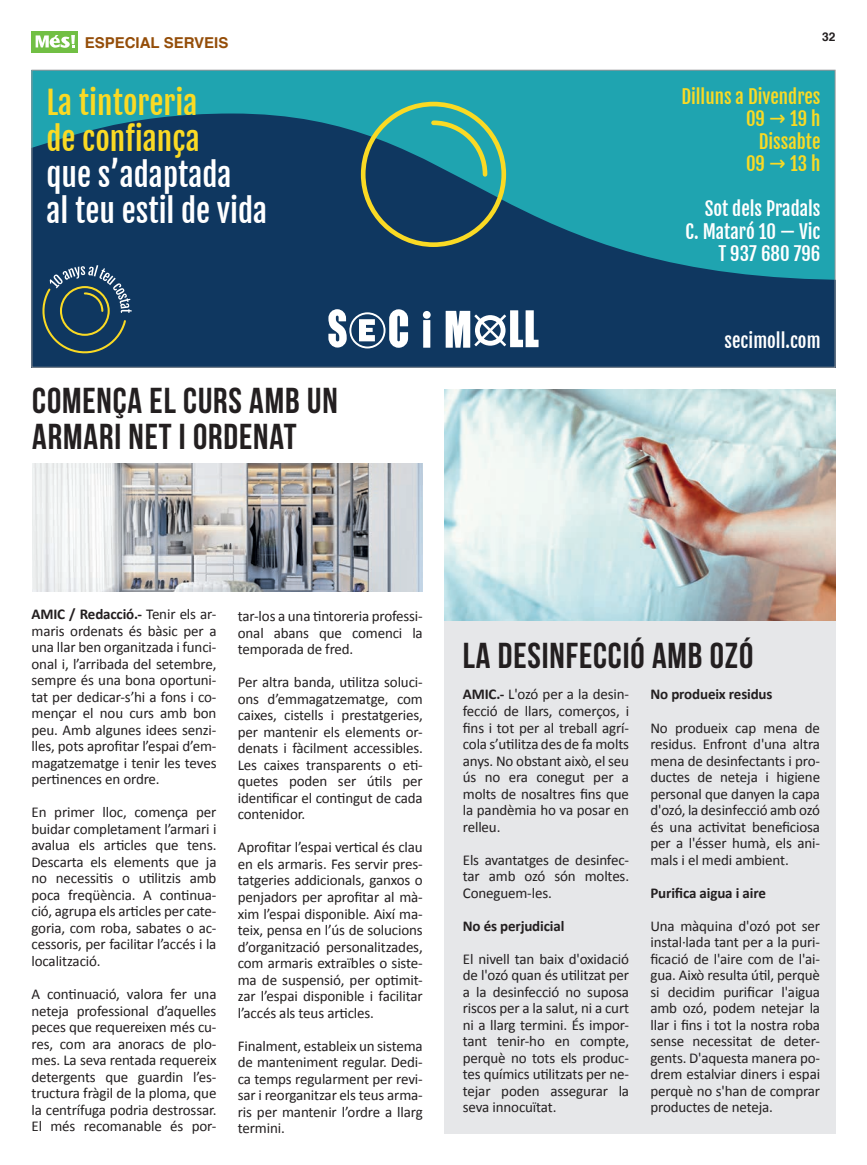
<style>
.page{position:relative;width:867px;height:1165px;background:#fff}
.page>*{position:absolute;margin:0;border:0;box-sizing:border-box;transform-origin:0 0}
.t1{font:36px/36px "Bebas Neue";letter-spacing:.025em;color:#231f20}
.t2{font:31.2px/35.8px "Fjalla One";color:#fff}
.t3{font:31.2px/35.8px "Fjalla One";color:#fada24}
.t4{font:18.75px/22.5px "Fjalla One";color:#fff;text-align:right}
.t5{font:18.75px/22.5px "Fjalla One";color:#fada24;text-align:right}
.t6{font:15px/16.5px "Calibri";letter-spacing:-.01em;color:#231f20;text-align:justify}
.t7{font:700 15px "Calibri";letter-spacing:-.01em;color:#231f20}
.t8{font:700 15px "Helvetica";color:#944d08}
.t9{font:700 12px "Helvetica";color:#231f20}
.s1{font-weight:700}
</style>
<div class="page">
<div style="left:32px;top:32px;width:46px;height:21px;background:#71bf44"></div>
<svg style="left:36px;top:35px;width:39px;height:13px"></svg>
<div style="left:32px;top:70px;width:803px;height:297px;background:#1fa4b0"></div>
<svg style="left:33px;top:113px;width:800px;height:252px;fill:#0f3760"></svg>
<svg style="left:328px;top:309px;width:210px;height:39px;background:#7d92a9"></svg>
<svg style="left:358px;top:101px;width:150px;height:148px"></svg>
<svg style="left:35px;top:265px;width:97px;height:95px;background:#2a4b62"></svg>
<div style="left:444px;top:389px;width:391px;height:744px;background:#e6e7e9"></div>
<img style="left:32px;top:464px;width:391px;height:127px">
<img style="left:445px;top:389px;width:390px;height:231px">
<p class="t8" style="left:85px;top:30px;width:145px">ESPECIAL SERVEIS</p>
<h2 class="t3" style="left:46px;top:85px;width:155px">La tintoreria de confiança</h2>
<h2 class="t2" style="left:46px;top:157px;width:222px">que s’adaptada<br>al teu estil de vida</h2>
<h1 class="t1" style="left:32px;top:382px;width:307px">COMENÇA EL CURS AMB UN<br>ARMARI NET I ORDENAT</h1>
<p class="t9" style="left:822px;top:27px;width:15px">32</p>
<p class="t5" style="left:681px;top:85px;width:141px">Dilluns a Divendres<br>09 —› 19 h<br>Dissabte<br>09 —› 13 h</p>
<p class="t4" style="left:685px;top:198px;width:137px">Sot dels Pradals<br>C. Mataró 10 — Vic<br>T 937 680 796</p>
<p class="t4" style="left:724px;top:330px;width:97px">secimoll.com</p>
<p class="t6" style="left:32px;top:606px;width:186px"><span class="s1">AMIC / Redacció.-</span> Tenir els ar&shy;maris ordenats és bàsic per a una llar ben organitzada i funci&shy;onal i, l’arribada del setembre, sempre és una bona oportuni&shy;tat per dedicar-s’hi a fons i co&shy;mençar el nou curs amb bon peu. Amb algunes idees senzi&shy;lles, pots aprofitar l’espai d’em&shy;magatzematge i tenir les teves pertinences en ordre.</p>
<p class="t6" style="left:32px;top:804px;width:186px">En primer lloc, comença per buidar completament l’armari i avalua els articles que tens.<br>Descarta els elements que ja no necessitis o utilitzis amb poca freqüència. A continua&shy;ció, agrupa els articles per cate&shy;goria, com roba, sabates o ac&shy;cessoris, per facilitar l’accés i la localització.</p>
<p class="t6" style="left:32px;top:985px;width:186px">A continuació, valora fer una neteja professional d’aquelles peces que requereixen més cu&shy;res, com ara anoracs de plo&shy;mes. La seva rentada requereix detergents que guardin l’es&shy;tructura fràgil de la ploma, que la centrífuga podria destrossar.<br>El més recomanable és por-</p>
<p class="t6" style="left:238px;top:608px;width:186px">tar-los a una tintoreria professi&shy;onal abans que comenci la temporada de fred.</p>
<p class="t6" style="left:238px;top:674px;width:186px">Per altra banda, utilitza soluci&shy;ons d’emmagatzematge, com caixes, cistells i prestatgeries, per mantenir els elements or&shy;denats i fàcilment accessibles.<br>Les caixes transparents o eti&shy;quetes poden ser útils per identificar el contingut de cada contenidor.</p>
<p class="t6" style="left:238px;top:839px;width:186px">Aprofitar l’espai vertical és clau en els armaris. Fes servir pres&shy;tatgeries addicionals, ganxos o penjadors per aprofitar al mà&shy;xim l’espai disponible. Així ma&shy;teix, pensa en l’ús de solucions d’organització personalitzades, com armaris extraïbles o siste&shy;ma de suspensió, per optimit&shy;zar l’espai disponible i facilitar l’accés als teus articles.</p>
<p class="t6" style="left:238px;top:1037px;width:186px">Finalment, estableix un sistema de manteniment regular. Dedi&shy;ca temps regularment per revi&shy;sar i reorganitzar els teus arma&shy;ris per mantenir l’ordre a llarg termini.</p>
<h1 class="t1" style="left:463px;top:637px;width:292px">LA DESINFECCIÓ AMB OZÓ</h1>
<p class="t6" style="left:463px;top:686px;width:168px"><span class="s1">AMIC.-</span> L'ozó per a la desin&shy;fecció de llars, comerços, i fins i tot per al treball agrí&shy;cola s’utilitza des de fa molts anys. No obstant això, el seu ús no era conegut per a molts de nosaltres fins que la pandèmia ho va posar en relleu.</p>
<p class="t6" style="left:463px;top:851px;width:168px">Els avantatges de desinfec&shy;tar amb ozó són moltes.<br>Coneguem-les.</p>
<p class="t7" style="left:463px;top:915px;width:103px">No és perjudicial</p>
<p class="t6" style="left:463px;top:950px;width:168px">El nivell tan baix d'oxidació de l'ozó quan és utilitzat per a la desinfecció no suposa riscos per a la salut, ni a curt ni a llarg termini. És impor&shy;tant tenir-ho en compte, perquè no tots els produc&shy;tes químics utilitzats per ne&shy;tejar poden assegurar la seva innocuïtat.</p>
<p class="t7" style="left:650px;top:684px;width:124px">No produeix residus</p>
<p class="t6" style="left:650px;top:719px;width:171px">No produeix cap mena de residus. Enfront d'una altra mena de desinfectants i pro&shy;ductes de neteja i higiene personal que danyen la capa d'ozó, la desinfecció amb ozó és una activitat beneficiosa per a l'ésser humà, els ani&shy;mals i el medi ambient.</p>
<p class="t7" style="left:650px;top:882px;width:117px">Purifica aigua i aire</p>
<p class="t6" style="left:650px;top:917px;width:171px">Una màquina d'ozó pot ser instal·lada tant per a la puri&shy;ficació de l'aire com de l'ai&shy;gua. Això resulta útil, perquè si decidim purificar l'aigua amb ozó, podem netejar la llar i fins i tot la nostra roba sense necessitat de deter&shy;gents. D'aquesta manera po&shy;drem estalviar diners i espai perquè no s'han de comprar productes de neteja.</p>
</div>
